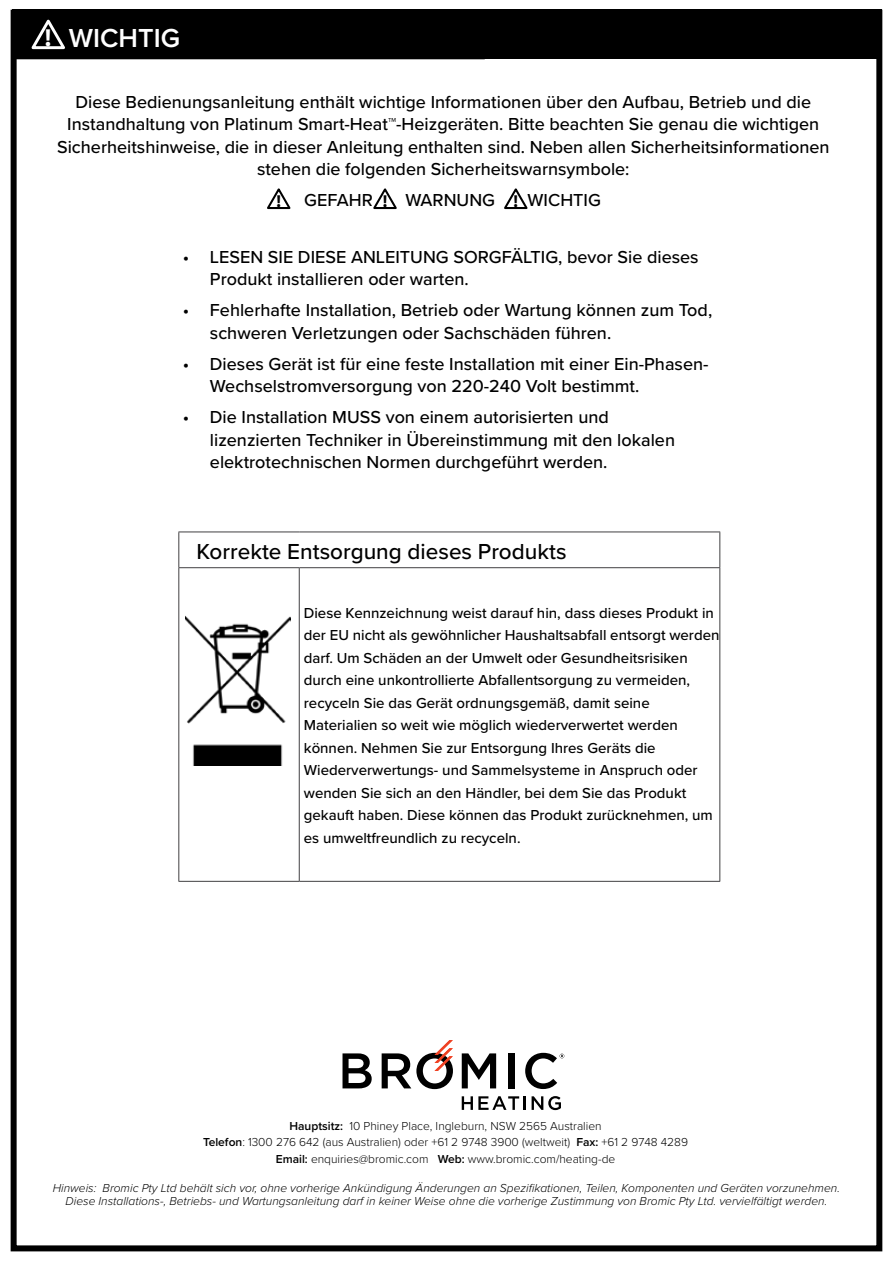
<style>
.page{position:relative;width:893px;height:1263px;background:#fff}
.page>*{position:absolute;margin:0;border:0;box-sizing:border-box;transform-origin:0 0}
.t1{font:600 27px "Proxima Nova";color:#fff}
.t2{font:500 22.5px "Proxima Nova";color:#000}
.t3{font:500 18px/22.5px "Proxima Nova";color:#000}
.t4{font:700 17.4px "Myriad";color:#000}
.t5{font:500 15px/22.5px "Proxima Nova";color:#000}
.t6{font:italic 300 12px/13.5px "Proxima Nova";color:#000;text-align:center}
.t7{font:300 12px/16.5px "Proxima Nova";color:#000;text-align:center}
.s1{font-family:"Myriad";font-weight:700;font-size:24.75px}
.s2{font-weight:600}
</style>
<div class="page">
<div style="left:12px;top:9px;width:870px;height:50px;background:#000"></div>
<div style="left:11px;top:10px;width:871px;height:1241px;border:6px solid #000"></div>
<hr style="left:12px;top:56px;width:473px;height:3px;background:#000">
<svg style="left:31px;top:20px;width:34px;height:30px"></svg>
<svg style="left:267px;top:188px;width:24px;height:21px"></svg>
<svg style="left:373px;top:188px;width:24px;height:21px"></svg>
<svg style="left:504px;top:188px;width:24px;height:21px"></svg>
<svg style="left:342px;top:1053px;width:30px;height:35px"></svg>
<svg style="left:462px;top:1053px;width:34px;height:35px"></svg>
<div style="left:509px;top:1054px;width:6px;height:35px;background:#000"></div>
<svg style="left:525px;top:1053px;width:39px;height:36px"></svg>
<svg style="left:462px;top:1096px;width:64px;height:14px"></svg>
<svg style="left:532px;top:1096px;width:29px;height:14px"></svg>
<svg style="left:382px;top:1040px;width:71px;height:49px"></svg>
<svg style="left:179px;top:568px;width:540px;height:313px"></svg>
<hr style="left:719px;top:532px;width:1px;height:35px;background:#414042">
<hr style="left:178px;top:531px;width:121px;height:1px;background:#414042">
<hr style="left:299px;top:531px;width:421px;height:1px;background:#414042">
<hr style="left:178px;top:532px;width:1px;height:35px;background:#414042">
<hr style="left:178px;top:567px;width:121px;height:1px;background:#414042">
<hr style="left:178px;top:568px;width:1px;height:313px;background:#414042">
<hr style="left:299px;top:567px;width:421px;height:1px;background:#414042">
<hr style="left:299px;top:568px;width:1px;height:313px;background:#414042">
<hr style="left:719px;top:568px;width:1px;height:313px;background:#414042">
<hr style="left:178px;top:881px;width:121px;height:1px;background:#414042">
<hr style="left:299px;top:881px;width:421px;height:1px;background:#414042">
<img style="left:185px;top:615px;width:106px;height:150px">
<h1 class="t1" style="left:45px;top:24px;width:137px"><span class="s1">!</span> WICHTIG</h1>
<p class="t3" style="left:57px;top:91px;width:774px;text-align:center">Diese Bedienungsanleitung enthält wichtige Informationen über den Aufbau, Betrieb und die Instandhaltung von Platinum Smart-Heat™-Heizgeräten. Bitte beachten Sie genau die wichtigen Sicherheitshinweise, die in dieser Anleitung enthalten sind. Neben allen Sicherheitsinformationen stehen die folgenden Sicherheitswarnsymbole:</p>
<p class="t3" style="left:304px;top:189px;width:70px">GEFAHR</p>
<p class="t3" style="left:405px;top:189px;width:91px">WARNUNG</p>
<p class="t3" style="left:528px;top:189px;width:75px">WICHTIG</p>
<p class="t4" style="left:276px;top:190px;width:6px">!</p>
<p class="t4" style="left:383px;top:190px;width:6px">!</p>
<p class="t4" style="left:513px;top:190px;width:6px">!</p>
<p class="t3" style="left:210px;top:246px;width:490px;text-indent:-27px">• LESEN SIE DIESE ANLEITUNG SORGFÄLTIG, bevor Sie dieses<br>Produkt installieren oder warten.</p>
<p class="t3" style="left:210px;top:299px;width:504px;text-indent:-27px">• Fehlerhafte Installation, Betrieb oder Wartung können zum Tod, schweren Verletzungen oder Sachschäden führen.</p>
<p class="t3" style="left:210px;top:353px;width:500px;text-indent:-27px">• Dieses Gerät ist für eine feste Installation mit einer Ein-Phasen-<br>Wechselstromversorgung von 220-240 Volt bestimmt.</p>
<p class="t3" style="left:210px;top:406px;width:467px;text-indent:-27px">• Die Installation MUSS von einem autorisierten und lizenzierten Techniker in Übereinstimmung mit den lokalen elektrotechnischen Normen durchgeführt werden.</p>
<p class="t2" style="left:197px;top:540px;width:371px">Korrekte Entsorgung dieses Produkts</p>
<p class="t5" style="left:304px;top:602px;width:417px">Diese Kennzeichnung weist darauf hin, dass dieses Produkt in der EU nicht als gewöhnlicher Haushaltsabfall entsorgt werden darf. Um Schäden an der Umwelt oder Gesundheitsrisiken durch eine unkontrollierte Abfallentsorgung zu vermeiden, recyceln Sie das Gerät ordnungsgemäß, damit seine Materialien so weit wie möglich wiederverwertet werden können. Nehmen Sie zur Entsorgung Ihres Geräts die Wiederverwertungs- und Sammelsysteme in Anspruch oder wenden Sie sich an den Händler, bei dem Sie das Produkt gekauft haben. Diese können das Produkt zurücknehmen, um es umweltfreundlich zu recyceln.</p>
<p class="t7" style="left:203px;top:1118px;width:487px"><span class="s2">Hauptsitz:</span> 10 Phiney Place, Ingleburn, NSW 2565 Australien<br><span class="s2">Telefon</span>: 1300 276 642 (aus Australien) oder +61 2 9748 3900 (weltweit) <span class="s2">Fax:</span> +61 2 9748 4289<br><span class="s2">Email:</span> enquiries@bromic.com <span class="s2">Web:</span> www.bromic.com/heating-de</p>
<p class="t6" style="left:53px;top:1181px;width:789px">Hinweis: Bromic Pty Ltd behält sich vor, ohne vorherige Ankündigung Änderungen an Spezifikationen, Teilen, Komponenten und Geräten vorzunehmen.<br>Diese Installations-, Betriebs- und Wartungsanleitung darf in keiner Weise ohne die vorherige Zustimmung von Bromic Pty Ltd. vervielfältigt werden.</p>
</div>
